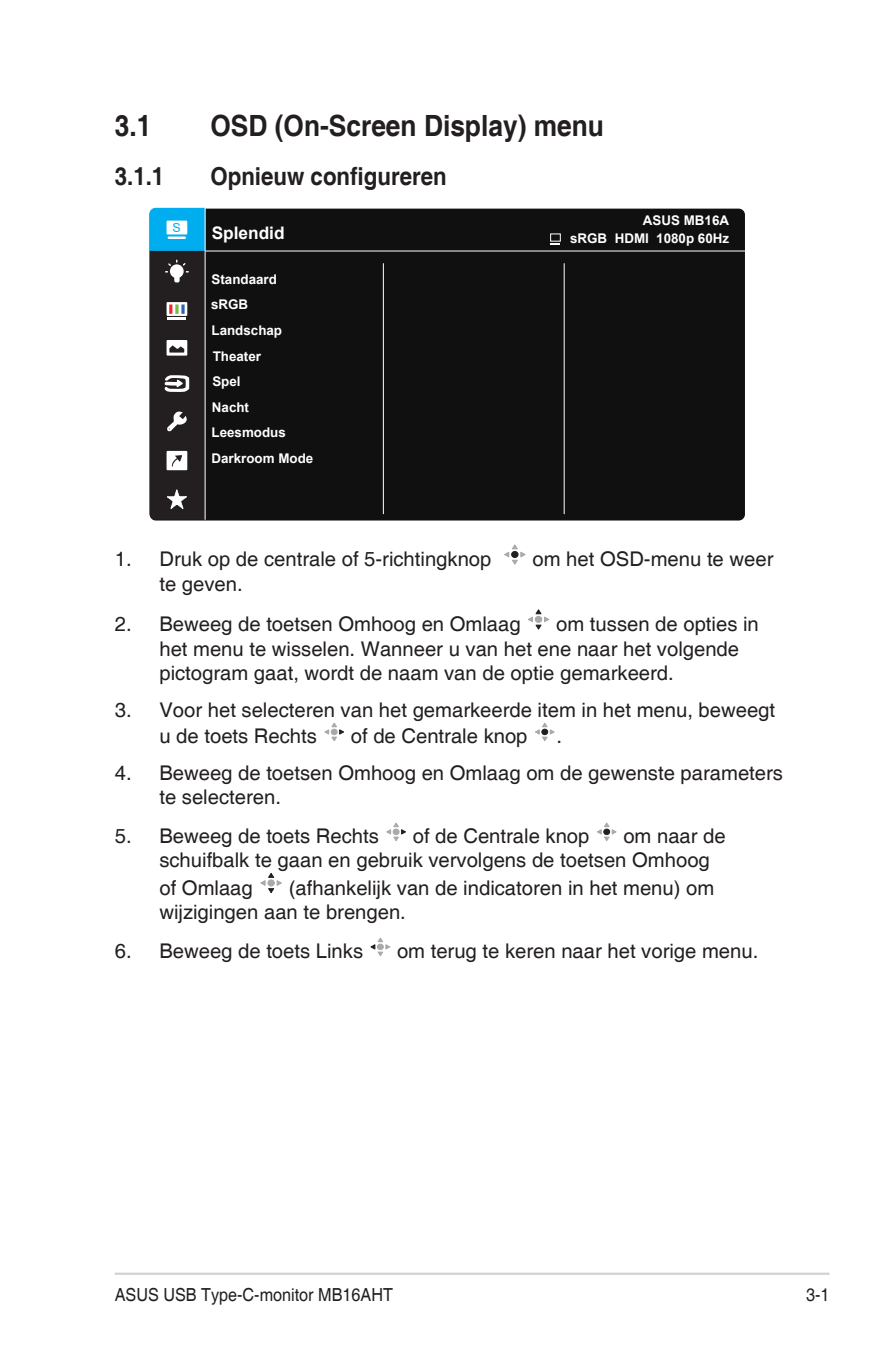
<style>
.page{position:relative;width:893px;height:1346px;background:#fff}
.page>*{position:absolute;margin:0;border:0;box-sizing:border-box;transform-origin:0 0}
.Heading_1{font:700 29.25px "Helvetica";color:#231f20;scale:.9 1}
.Heading_2{font:700 24.75px "Helvetica";color:#231f20;scale:.9 1}
.t1{font:20.25px/24.3px "Helvetica";color:#231f20}
.t2{font:18px "Helvetica";color:#231f20;scale:.9 1}
.t3{font:700 17.32px "Arial";color:#fff}
.t4{font:700 13.28px/25.7px "Arial";color:#fff}
.t5{font:12.38px "Arial";color:#00aeef}
</style>
<div class="page">
<hr style="left:115px;top:1272px;width:714px;height:3px;background:#d1d2d4">
<div style="left:150px;top:209px;width:595px;height:311px;background:#101010;border-radius:6px"></div>
<hr style="left:150px;top:251px;width:595px;height:1px;background:#fff">
<hr style="left:383px;top:263px;width:1px;height:251px;background:#fff">
<hr style="left:564px;top:263px;width:1px;height:251px;background:#fff">
<div style="left:550px;top:234px;width:11px;height:7px;border:1px solid #fff"></div>
<svg style="left:551px;top:243px;width:9px;height:2px"></svg>
<svg style="left:149px;top:208px;width:57px;height:312px;background:#3c4d55"></svg>
<svg style="left:504px;top:544px;width:22px;height:21px"></svg>
<div style="left:511px;top:551px;width:7px;height:7px;border:1px solid #231f20;border-radius:50%"></div>
<svg style="left:528px;top:609px;width:22px;height:21px"></svg>
<div style="left:535px;top:616px;width:7px;height:6px;background:#a8a9ad;border-radius:50%"></div>
<div style="left:535px;top:616px;width:7px;height:7px;border:1px solid #a8a9ad;border-radius:50%"></div>
<svg style="left:324px;top:722px;width:20px;height:19px"></svg>
<svg style="left:535px;top:722px;width:20px;height:19px"></svg>
<div style="left:541px;top:729px;width:7px;height:6px;border:1px solid #231f20;border-radius:50%"></div>
<svg style="left:386px;top:822px;width:20px;height:19px"></svg>
<svg style="left:597px;top:822px;width:20px;height:19px"></svg>
<div style="left:603px;top:829px;width:7px;height:6px;border:1px solid #231f20;border-radius:50%"></div>
<svg style="left:260px;top:873px;width:22px;height:20px"></svg>
<div style="left:268px;top:879px;width:7px;height:7px;border:1px solid #a8a9ad;border-radius:50%"></div>
<svg style="left:370px;top:937px;width:20px;height:19px"></svg>
<div style="left:377px;top:944px;width:7px;height:6px;border:1px solid #a8a9ad;border-radius:50%"></div>
<p class="Heading_1" style="left:115px;top:108px;width:42px">3.1</p>
<p class="Heading_1" style="left:210px;top:108px;width:439px">OSD (On-Screen Display) menu</p>
<p class="Heading_2" style="left:115px;top:161px;width:57px">3.1.1</p>
<p class="Heading_2" style="left:210px;top:161px;width:264px">Opnieuw configureren</p>
<p class="t5" style="left:173px;top:219px;width:10px">S</p>
<p class="t3" style="left:212px;top:220px;width:75px">Splendid</p>
<p class="t4" style="left:211px;top:266px;width:67px">Standaard sRGB</p>
<p class="t4" style="left:211px;top:318px;width:72px">Landschap</p>
<p class="t4" style="left:213px;top:343px;width:50px">Theater</p>
<p class="t4" style="left:212px;top:369px;width:39px">Spel<br>Nacht</p>
<p class="t4" style="left:212px;top:420px;width:103px">Leesmodus<br>Darkroom Mode</p>
<p class="t4" style="left:643px;top:208px;width:88px">ASUS MB16A</p>
<p class="t4" style="left:570px;top:226px;width:161px">sRGB HDMI 1080p 60Hz</p>
<p class="t1" style="left:115px;top:548px;width:378px">1. Druk op de centrale of 5-richtingknop</p>
<p class="t1" style="left:533px;top:548px;width:242px">om het OSD-menu te weer</p>
<p class="t1" style="left:159px;top:572px;width:85px">te geven.</p>
<p class="t1" style="left:115px;top:613px;width:407px">2. Beweeg de toetsen Omhoog en Omlaag</p>
<p class="t1" style="left:159px;top:613px;width:601px;text-indent:397px">om tussen de opties in het menu te wisselen. Wanneer u van het ene naar het volgende pictogram gaat, wordt de naam van de optie gemarkeerd.</p>
<p class="t1" style="left:159px;top:698px;width:617px;line-height:25.9px;text-indent:-45px">3. Voor het selecteren van het gemarkeerde item in het menu, beweegt u de toets Rechts</p>
<p class="t1" style="left:351px;top:724px;width:178px">of de Centrale knop</p>
<p class="t1" style="left:556px;top:724px;width:7px">.</p>
<p class="t1" style="left:159px;top:761px;width:625px;text-indent:-45px">4. Beweeg de toetsen Omhoog en Omlaag om de gewenste parameters te selecteren.</p>
<p class="t1" style="left:115px;top:824px;width:266px">5. Beweeg de toets Rechts</p>
<p class="t1" style="left:413px;top:824px;width:178px">of de Centrale knop</p>
<p class="t1" style="left:159px;top:824px;width:568px;text-indent:464px">om naar de schuifbalk te gaan en gebruik vervolgens de toetsen Omhoog</p>
<p class="t1" style="left:159px;top:876px;width:95px">of Omlaag</p>
<p class="t1" style="left:159px;top:876px;width:556px;text-indent:129px">(afhankelijk van de indicatoren in het menu) om wijzigingen aan te brengen.</p>
<p class="t1" style="left:115px;top:939px;width:250px">6. Beweeg de toets Links</p>
<p class="t1" style="left:397px;top:939px;width:363px">om terug te keren naar het vorige menu.</p>
<p class="t2" style="left:115px;top:1284px;width:311px">ASUS USB Type-C-monitor MB16AHT</p>
<p class="t2" style="left:806px;top:1284px;width:28px">3-1</p>
</div>
